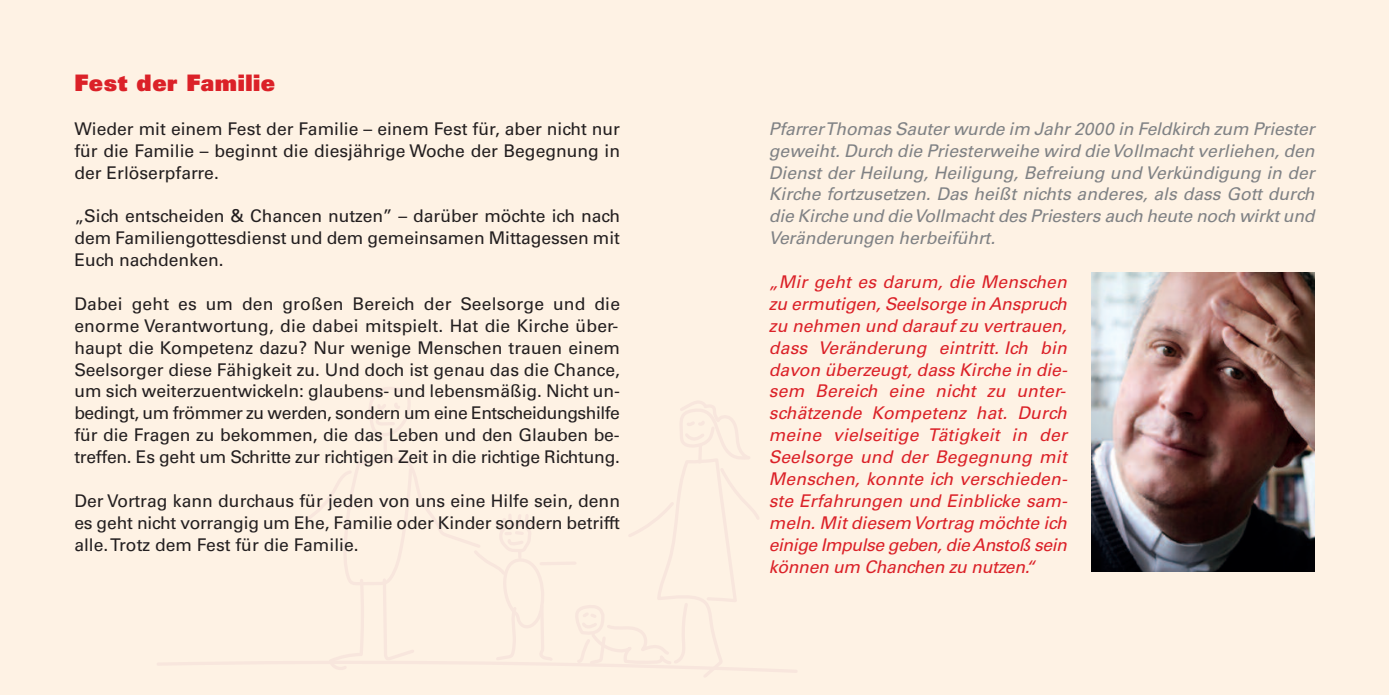
<style>
.page{position:relative;width:1389px;height:695px;background:#fff}
.page>*{position:absolute;margin:0;border:0;box-sizing:border-box;transform-origin:0 0}
.t1{font:22.75px "Univers LT Std X Black";letter-spacing:.025em;color:#db2128}
.t2{font:17.5px/21.9px "Univers LT Std";letter-spacing:-.005em;color:#231f20;text-align:justify}
.t3{font:italic 17.5px/21.9px "Univers LT Std";color:#db2128}
.t4{font:italic 17.5px/21.9px "Univers LT Std";letter-spacing:-.01em;color:#808285;text-align:justify}
</style>
<div class="page">
<div style="left:0;top:0;width:1389px;height:694px;background:#fef2e4"></div>
<img style="left:1091px;top:272px;width:224px;height:299px">
<svg style="left:157px;top:387px;width:640px;height:290px"></svg>
<h1 class="t1" style="left:74px;top:74px;width:202px">Fest der Familie</h1>
<p class="t2" style="left:74px;top:119px;width:547px">Wieder mit einem Fest der Familie – einem Fest für, aber nicht nur für die Familie – beginnt die diesjährige Woche der Begegnung in der Erlöserpfarre.</p>
<p class="t2" style="left:74px;top:207px;width:547px">„Sich entscheiden &amp; Chancen nutzen” – darüber möchte ich nach dem Familiengottesdienst und dem gemeinsamen Mittagessen mit Euch nachdenken.</p>
<p class="t2" style="left:74px;top:294px;width:547px">Dabei geht es um den großen Bereich der Seelsorge und die enorme Verantwortung, die dabei mitspielt. Hat die Kirche über&shy;haupt die Kompetenz dazu? Nur wenige Menschen trauen einem Seelsorger diese Fähigkeit zu. Und doch ist genau das die Chance, um sich weiterzuentwickeln: glaubens- und lebensmäßig. Nicht un&shy;bedingt, um frömmer zu werden, sondern um eine Entscheidungshilfe für die Fragen zu bekommen, die das Leben und den Glauben be&shy;treffen. Es geht um Schritte zur richtigen Zeit in die richtige Richtung.</p>
<p class="t2" style="left:74px;top:491px;width:547px">Der Vortrag kann durchaus für jeden von uns eine Hilfe sein, denn es geht nicht vorrangig um Ehe, Familie oder Kinder sondern betrifft alle.Trotz dem Fest für die Familie.</p>
<p class="t4" style="left:769px;top:119px;width:547px">PfarrerThomas Sauter wurde im Jahr 2000 in Feldkirch zum Priester geweiht. Durch die Priesterweihe wird dieVollmacht verliehen, den Dienst der Heilung, Heiligung, Befreiung und Verkündigung in der Kirche fortzusetzen. Das heißt nichts anderes, als dass Gott durch die Kirche und dieVollmacht des Priesters auch heute noch wirkt und Veränderungen herbeiführt.</p>
<p class="t3" style="left:769px;top:272px;width:299px">„Mir geht es darum, die Menschen zu ermutigen, Seelsorge in Anspruch zu nehmen und darauf zu vertrauen, dass Veränderung eintritt. Ich bin davon überzeugt, dass Kirche in die&shy;sem Bereich eine nicht zu unter&shy;schätzende Kompetenz hat. Durch meine vielseitige Tätigkeit in der Seelsorge und der Begegnung mit Menschen, konnte ich verschieden&shy;ste Erfahrungen und Einblicke sam&shy;meln. Mit diesemVortrag möchte ich einige Impulse geben, die Anstoß sein können um Chanchen zu nutzen.“</p>
</div>
